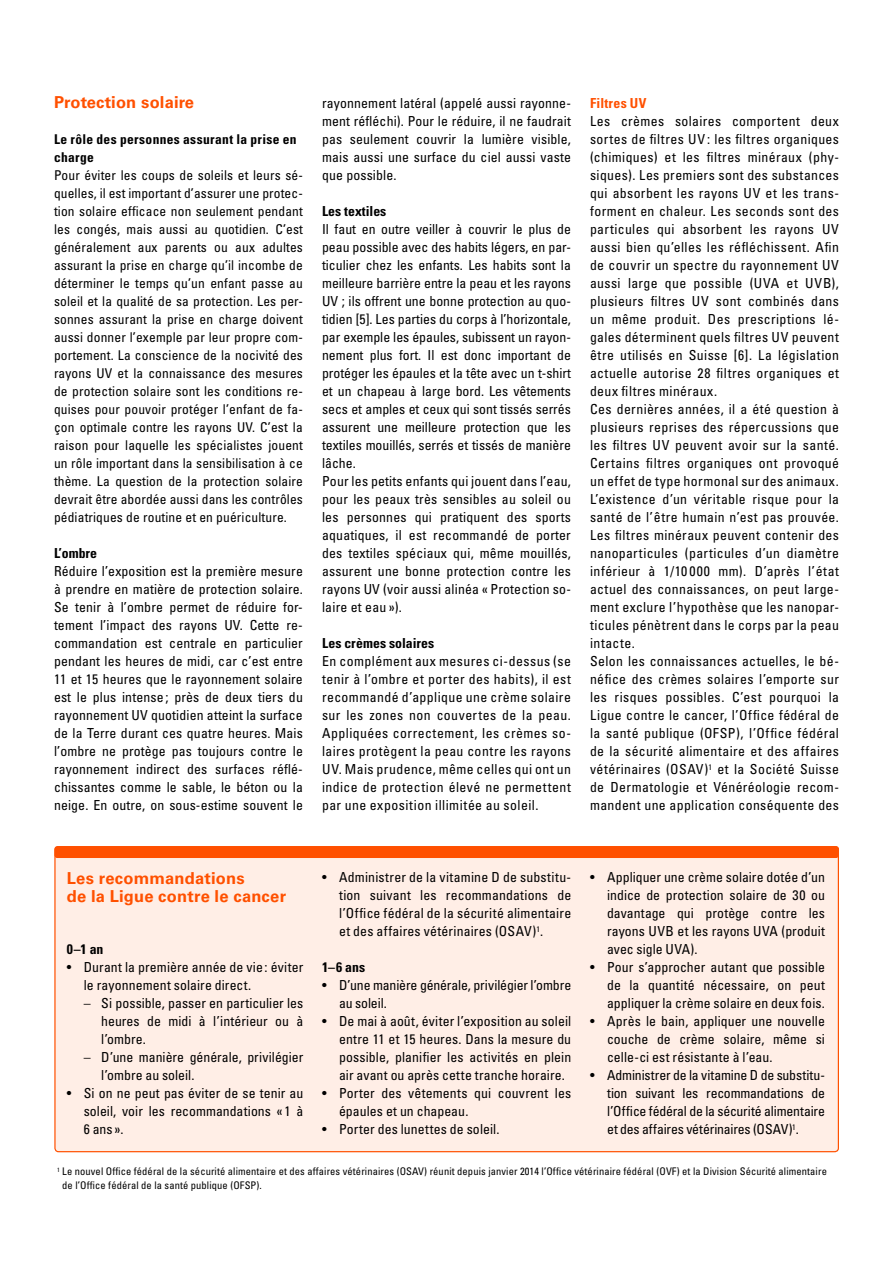
<style>
.page{position:relative;width:893px;height:1263px;background:#fff}
.page>*{position:absolute;margin:0;border:0;box-sizing:border-box;transform-origin:0 0}
.t1{font:700 16.5px/18px "Univers LT Std";letter-spacing:.01em;color:#ff5000}
.t2{font:condensed 13.8px/18px "Univers LT Std";letter-spacing:.015em;color:#000;text-align:justify}
.t3{font:condensed 13.8px/18px "Univers LT Std";letter-spacing:-.01em;color:#000}
.t4{font:700 condensed 13.8px "Univers LT Std";color:#000}
.t5{font:700 condensed 13.8px "Univers LT Std";letter-spacing:.025em;color:#ff5000}
.t6{font:condensed 13.5px/18px "Univers LT Std";letter-spacing:.01em;color:#000;text-align:justify}
.t7{font:700 condensed 13.5px/18px "Univers LT Std";letter-spacing:.025em;color:#000}
.t8{font:condensed 10.5px/13.5px "Univers LT Std";letter-spacing:.01em;color:#000}
</style>
<div class="page">
<div style="left:55px;top:847px;width:783px;height:305px;background:#ffeee6;border-radius:4px"></div>
<div style="left:55px;top:847px;width:783px;height:10px;background:#ff5000;border-radius:2px"></div>
<div style="left:54px;top:846px;width:785px;height:12px;border:1px solid #ff5000;border-radius:2px"></div>
<p class="t1" style="left:54px;top:93px;width:142px">Protection solaire</p>
<p class="t7" style="left:54px;top:130px;width:244px">Le rôle des personnes assurant la prise en charge</p>
<p class="t6" style="left:54px;top:166px;width:250px">Pour éviter les coups de soleils et leurs sé&shy;quelles, il est important d’assurer une protec&shy;tion solaire efficace non seulement pendant les congés, mais aussi au quotidien. C’est généralement aux parents ou aux adultes assurant la prise en charge qu’il incombe de déterminer le temps qu’un enfant passe au soleil et la qualité de sa protection. Les per&shy;sonnes assurant la prise en charge doivent aussi donner l’exemple par leur propre com&shy;portement. La conscience de la nocivité des rayons UV et la connaissance des mesures de protection solaire sont les conditions re&shy;quises pour pouvoir protéger l’enfant de fa&shy;çon optimale contre les rayons UV. C’est la raison pour laquelle les spécialistes jouent un rôle important dans la sensibilisation à ce thème. La question de la protection solaire devrait être abordée aussi dans les contrôles pédiatriques de routine et en puériculture.</p>
<p class="t4" style="left:54px;top:545px;width:45px">L’ombre</p>
<p class="t2" style="left:54px;top:562px;width:250px">Réduire l’exposition est la première mesure à prendre en matière de protection solaire.<br>Se tenir à l’ombre permet de réduire for&shy;tement l’impact des rayons UV. Cette re&shy;commandation est centrale en particulier pendant les heures de midi, car c’est entre 11 et 15 heures que le rayonnement solaire est le plus intense ; près de deux tiers du rayonnement UV quotidien atteint la surface de la Terre durant ces quatre heures. Mais l’ombre ne protège pas toujours contre le rayonnement indirect des surfaces réflé&shy;chissantes comme le sable, le béton ou la neige. En outre, on sous-estime souvent le</p>
<p class="t2" style="left:322px;top:94px;width:250px">rayonnement latéral (appelé aussi rayonne&shy;ment réfléchi). Pour le réduire, il ne faudrait pas seulement couvrir la lumière visible, mais aussi une surface du ciel aussi vaste que possible.</p>
<p class="t4" style="left:322px;top:203px;width:66px">Les textiles</p>
<p class="t2" style="left:322px;top:220px;width:250px;text-align:left">Il faut en outre veiller à couvrir le plus de peau possible avec des habits légers, en par&shy;ticulier chez les enfants. Les habits sont la meilleure barrière entre la peau et les rayons UV ; ils offrent une bonne protection au quo&shy;tidien [5]. Les parties du corps à l’horizontale, par exemple les épaules, subissent un rayon&shy;nement plus fort. Il est donc important de protéger les épaules et la tête avec un t-shirt et un chapeau à large bord. Les vêtements secs et amples et ceux qui sont tissés serrés assurent une meilleure protection que les textiles mouillés, serrés et tissés de manière lâche.<br>Pour les petits enfants qui jouent dans l’eau, pour les peaux très sensibles au soleil ou les personnes qui pratiquent des sports aquatiques, il est recommandé de porter des textiles spéciaux qui, même mouillés, assurent une bonne protection contre les rayons UV (voir aussi alinéa « Protection so&shy;laire et eau »).</p>
<p class="t4" style="left:322px;top:635px;width:114px">Les crèmes solaires</p>
<p class="t2" style="left:322px;top:652px;width:250px">En complément aux mesures ci-dessus (se tenir à l’ombre et porter des habits), il est recommandé d’applique une crème solaire sur les zones non couvertes de la peau.<br>Appliquées correctement, les crèmes so&shy;laires protègent la peau contre les rayons UV. Mais prudence, même celles qui ont un indice de protection élevé ne permettent par une exposition illimitée au soleil.</p>
<p class="t5" style="left:590px;top:95px;width:58px">Filtres UV</p>
<p class="t2" style="left:590px;top:112px;width:250px;text-align:left">Les crèmes solaires comportent deux sortes de filtres UV : les filtres organiques (chimiques) et les filtres minéraux (phy&shy;siques). Les premiers sont des substances qui absorbent les rayons UV et les trans&shy;forment en chaleur. Les seconds sont des particules qui absorbent les rayons UV aussi bien qu’elles les réfléchissent. Afin de couvrir un spectre du rayonnement UV aussi large que possible (UVA et UVB), plusieurs filtres UV sont combinés dans un même produit. Des prescriptions lé&shy;gales déterminent quels filtres UV peuvent être utilisés en Suisse [6]. La législation actuelle autorise 28 filtres organiques et deux filtres minéraux.<br>Ces dernières années, il a été question à plusieurs reprises des répercussions que les filtres UV peuvent avoir sur la santé.<br>Certains filtres organiques ont provoqué un effet de type hormonal sur des animaux.<br>L’existence d’un véritable risque pour la santé de l’être humain n’est pas prouvée.<br>Les filtres minéraux peuvent contenir des nanoparticules (particules d’un diamètre inférieur à 1/10 000 mm). D’après l’état actuel des connaissances, on peut large&shy;ment exclure l’hypothèse que les nanopar&shy;ticules pénètrent dans le corps par la peau intacte.<br>Selon les connaissances actuelles, le bé&shy;néfice des crèmes solaires l’emporte sur les risques possibles. C’est pourquoi la Ligue contre le cancer, l’Office fédéral de la santé publique (OFSP), l’Office fédéral de la sécurité alimentaire et des affaires vétérinaires (OSAV)<sup>1</sup> et la Société Suisse de Dermatologie et Vénéréologie recom&shy;mandent une application conséquente des</p>
<p class="t1" style="left:67px;top:869px;width:221px">Les recommandations<br>de la Ligue contre le cancer</p>
<p class="t4" style="left:67px;top:941px;width:38px">0–1 an</p>
<p class="t2" style="left:84px;top:958px;width:221px;text-indent:-17px">• Durant la première année de vie: éviter le rayonnement solaire direct.</p>
<p class="t2" style="left:101px;top:994px;width:204px;text-indent:-17px">– Si possible, passer en particulier les heures de midi à l’intérieur ou à l’ombre.</p>
<p class="t2" style="left:101px;top:1048px;width:204px;text-indent:-17px">– D’une manière générale, privilégier l’ombre au soleil.</p>
<p class="t2" style="left:84px;top:1084px;width:221px;text-indent:-17px">• Si on ne peut pas éviter de se tenir au soleil, voir les recommandations «1 à 6 ans».</p>
<p class="t2" style="left:339px;top:868px;width:234px;text-indent:-17px">• Administrer de la vitamine D de substitu&shy;tion suivant les recommandations de l’Office fédéral de la sécurité alimentaire et des affaires vétérinaires (OSAV)<sup>1</sup>.</p>
<p class="t4" style="left:322px;top:959px;width:45px">1–6 ans</p>
<p class="t3" style="left:339px;top:976px;width:234px;text-indent:-17px">• D’une manière générale, privilégier l’ombre au soleil.</p>
<p class="t2" style="left:339px;top:1012px;width:234px;text-indent:-17px">• De mai à août, éviter l’exposition au soleil entre 11 et 15 heures. Dans la mesure du possible, planifier les activités en plein air avant ou après cette tranche horaire.</p>
<p class="t2" style="left:339px;top:1084px;width:234px;text-indent:-17px">• Porter des vêtements qui couvrent les épaules et un chapeau.</p>
<p class="t2" style="left:322px;top:1120px;width:179px">• Porter des lunettes de soleil.</p>
<p class="t2" style="left:607px;top:868px;width:219px;text-indent:-17px">• Appliquer une crème solaire dotée d’un indice de protection solaire de 30 ou davantage qui protège contre les rayons UVB et les rayons UVA (produit avec sigle UVA).</p>
<p class="t2" style="left:607px;top:958px;width:219px;text-indent:-17px">• Pour s’approcher autant que possible de la quantité nécessaire, on peut appliquer la crème solaire en deux fois.</p>
<p class="t2" style="left:607px;top:1012px;width:219px;text-indent:-17px">• Après le bain, appliquer une nouvelle couche de crème solaire, même si celle-ci est résistante à l’eau.</p>
<p class="t2" style="left:607px;top:1066px;width:219px;text-indent:-17px">• Administrer de la vitamine D de substitu&shy;tion suivant les recommandations de l’Office fédéral de la sécurité alimentaire et des affaires vétérinaires (OSAV)<sup>1</sup>.</p>
<p class="t8" style="left:62px;top:1164px;width:766px;text-indent:-5px"><sup>1</sup> Le nouvel Office fédéral de la sécurité alimentaire et des affaires vétérinaires (OSAV) réunit depuis janvier 2014 l’Office vétérinaire fédéral (OVF) et la Division Sécurité alimentaire de l’Office fédéral de la santé publique (OFSP).</p>
</div>
